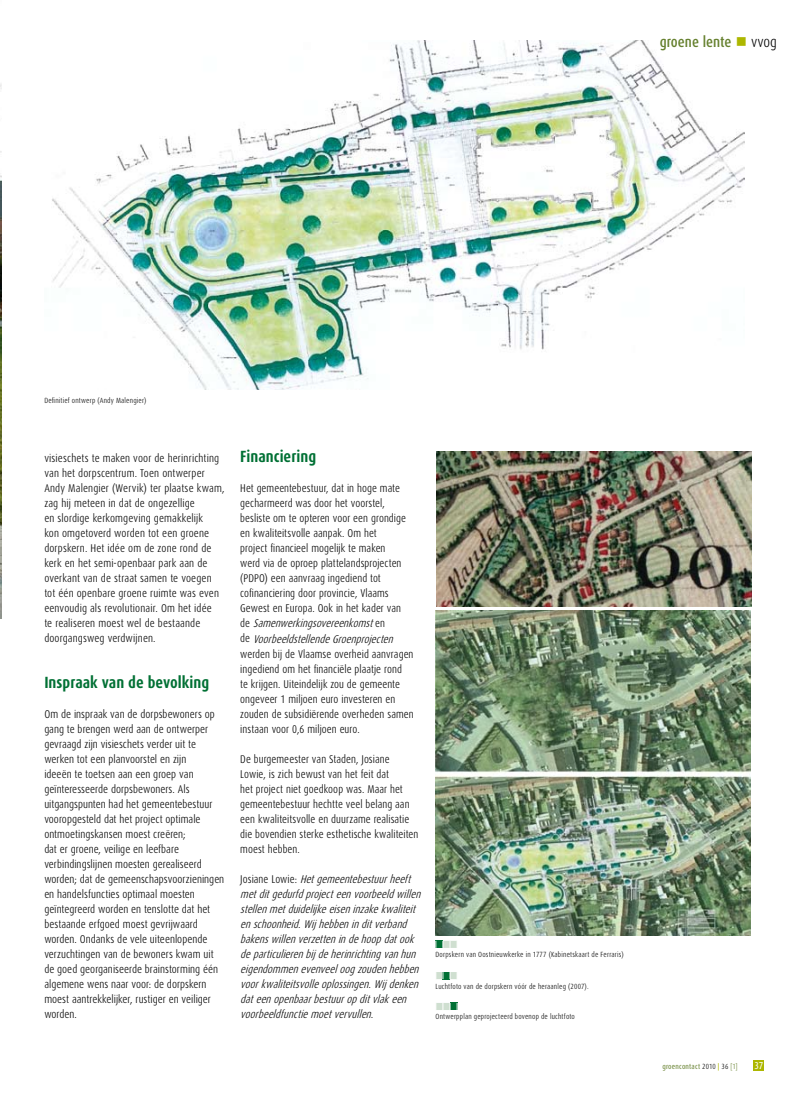
<style>
.page{position:relative;width:798px;height:1099px;background:#fff}
.page>*{position:absolute;margin:0;border:0;box-sizing:border-box;transform-origin:0 0}
.t1{font:700 16.25px "Dax Condensed";color:#007034}
.t2{font:500 15px "Dax Condensed";color:#66812f}
.t3{font:300 11.25px/15px "Dax Condensed";letter-spacing:.005em;color:#000}
.t4{font:italic 300 11.25px/15px "Dax Condensed";color:#000}
.t5{font:10px "Dax Condensed";color:#fff}
.t6{font:300 7.5px "Dax Condensed";letter-spacing:.025em;color:#000}
.t7{font:7.5px "Dax Condensed";letter-spacing:.03em;color:#66812f}
.s1{color:#adb700}
.s2{font-weight:300;color:#000}
.s3{font-style:italic}
.s4{font-style:normal}
.s5{font-weight:500;color:#adb700}
.s6{font-weight:300}
</style>
<div class="page">
<img style="left:52px;top:40px;width:692px;height:350px">
<img style="left:0;top:84px;width:1px;height:534px">
<img style="left:436px;top:451px;width:315px;height:155px">
<img style="left:435px;top:610px;width:315px;height:325px">
<svg style="left:436px;top:940px;width:6px;height:7px"></svg>
<svg style="left:442px;top:940px;width:15px;height:7px"></svg>
<svg style="left:436px;top:972px;width:21px;height:7px"></svg>
<div style="left:450px;top:1002px;width:7px;height:7px;background:#007034"></div>
<svg style="left:436px;top:1003px;width:14px;height:7px"></svg>
<div style="left:753px;top:1060px;width:10px;height:11px;background:#adb700"></div>
<h2 class="t2" style="left:659px;top:34px;width:118px">groene lente <span class="s1">■</span> <span class="s2">vvog</span></h2>
<p class="t6" style="left:44px;top:396px;width:103px">Definitief ontwerp (Andy Malengier)</p>
<p class="t3" style="left:44px;top:451px;width:182px">visieschets te maken voor de herinrichting van het dorpscentrum. Toen ontwerper Andy Malengier (Wervik) ter plaatse kwam, zag hij meteen in dat de ongezellige<br>en slordige kerkomgeving gemakkelijk<br>kon omgetoverd worden tot een groene dorpskern. Het idée om de zone rond de kerk en het semi-openbaar park aan de overkant van de straat samen te voegen tot één openbare groene ruimte was even eenvoudig als revolutionair. Om het idée<br>te realiseren moest wel de bestaande doorgangsweg verdwijnen.</p>
<h1 class="t1" style="left:44px;top:673px;width:166px">Inspraak van de bevolking</h1>
<p class="t3" style="left:44px;top:706px;width:181px">Om de inspraak van de dorpsbewoners op gang te brengen werd aan de ontwerper gevraagd zijn visieschets verder uit te werken tot een planvoorstel en zijn<br>ideeën te toetsen aan een groep van geïnteresseerde dorpsbewoners. Als uitgangspunten had het gemeentebestuur vooropgesteld dat het project optimale ontmoetingskansen moest creëren;<br>dat er groene, veilige en leefbare verbindingslijnen moesten gerealiseerd worden; dat de gemeenschapsvoorzieningen en handelsfuncties optimaal moesten geïntegreerd worden en tenslotte dat het bestaande erfgoed moest gevrijwaard worden. Ondanks de vele uiteenlopende verzuchtingen van de bewoners kwam uit de goed georganiseerde brainstorming één algemene wens naar voor: de dorpskern moest aantrekkelijker, rustiger en veiliger worden.</p>
<h1 class="t1" style="left:240px;top:448px;width:77px">Financiering</h1>
<p class="t3" style="left:240px;top:481px;width:175px">Het gemeentebestuur, dat in hoge mate gecharmeerd was door het voorstel, besliste om te opteren voor een grondige en kwaliteitsvolle aanpak. Om het<br>project financieel mogelijk te maken<br>werd via de oproep plattelandsprojecten (PDPO) een aanvraag ingediend tot cofinanciering door provincie, Vlaams Gewest en Europa. Ook in het kader van<br>d e <span class="s3">Samenwerkingsovereenkomst</span>e n<br>d e <span class="s3">VoorbeeldstellendeGroenprojecten </span>werden bij de Vlaamse overheid aanvragen ingediend om het financiële plaatje rond<br>te krijgen. Uiteindelijk zou de gemeente ongeveer 1 miljoen euro investeren en zouden de subsidiërende overheden samen instaan voor 0,6 miljoen euro.</p>
<p class="t3" style="left:240px;top:751px;width:179px">De burgemeester van Staden, Josiane<br>Lowie, is zich bewust van het feit dat<br>het project niet goedkoop was. Maar het gemeentebestuur hechtte veel belang aan een kwaliteitsvolle en duurzame realisatie die bovendien sterke esthetische kwaliteiten moest hebben.</p>
<p class="t4" style="left:240px;top:871px;width:185px"><span class="s4">J o s i a n e L o w i e :</span> Hetgemeentebestuurheeft metditgedurfdprojecteenvoorbeeldwillen stellenmetduidelijkeeiseninzakekwaliteit enschoonheid.Wij hebbeninditverband bakenswillenverzettenindehoopdatook departiculierenbij deherinrichtingvanhun eigendommenevenveeloogzoudenhebben voorkwaliteitsvolleoplossingen.Wij denken dateenopenbaarbestuuropditvlakeen voorbeeldfunctiemoetvervullen.</p>
<p class="t6" style="left:435px;top:950px;width:189px">Dorpskern van Oostnieuwkerke in 1777 (Kabinetskaart de Ferraris)</p>
<p class="t6" style="left:435px;top:982px;width:154px">Luchtfoto van de dorpskern vóór de heraanleg (2007).</p>
<p class="t6" style="left:435px;top:1012px;width:141px">Ontwerpplan geprojecteerd bovenop de luchtfoto</p>
<p class="t7" style="left:662px;top:1062px;width:77px">groencontact <span class="s2">2010</span> <span class="s5">|</span> <span class="s2">36</span> <span class="s6">[1]</span></p>
<p class="t5" style="left:754px;top:1060px;width:10px">37</p>
</div>
